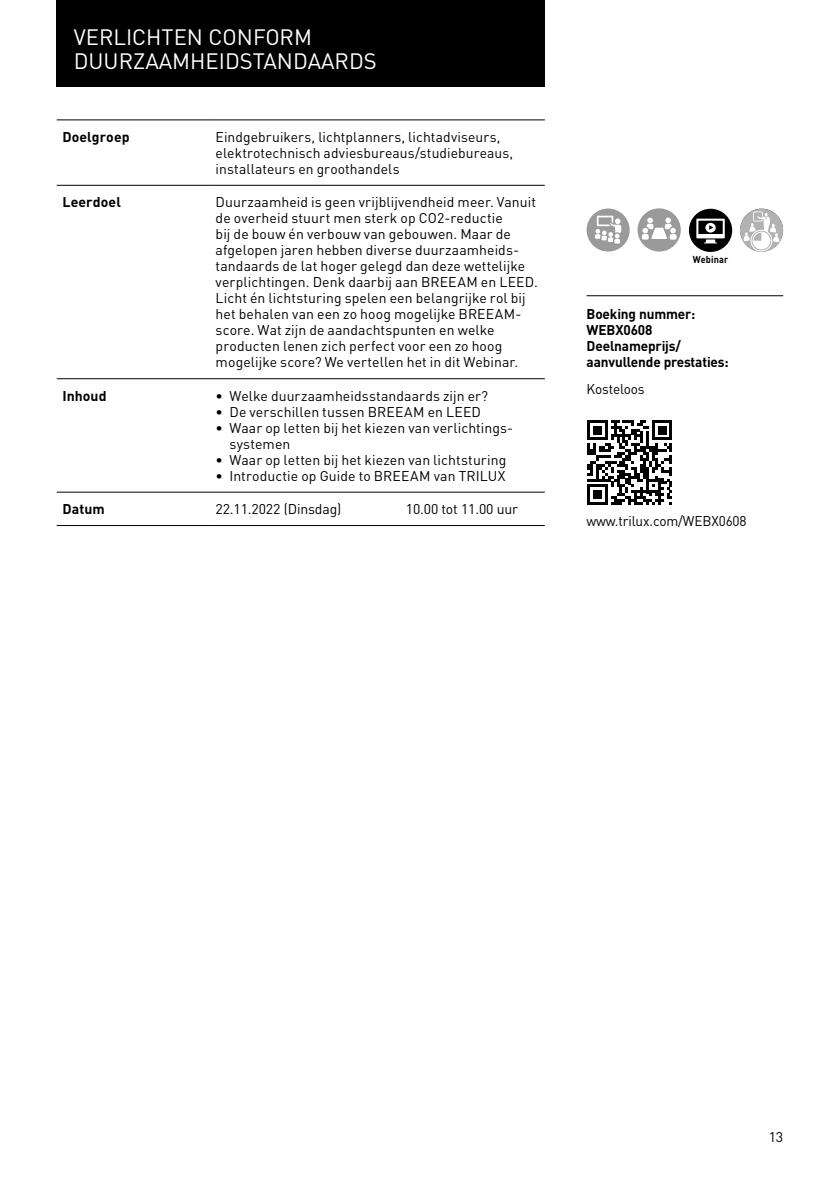
<style>
.page{position:relative;width:840px;height:1191px;background:#fff}
.page>*{position:absolute;margin:0;border:0;box-sizing:border-box;transform-origin:0 0}
.t1{font:22px/24px "Trilux DIN";color:#fff}
.t2{font:14px/16px "Trilux DIN";letter-spacing:.005em;color:#000}
.t3{font:700 14px/16px "Trilux DIN";letter-spacing:-.01em;color:#000}
.t4{font:700 14px "Trilux DIN";letter-spacing:.01em;color:#000}
.t5{font:700 10px "Trilux DIN";letter-spacing:.015em;color:#000;scale:.9 1}
</style>
<div class="page">
<div style="left:57px;top:0;width:487px;height:86px;background:#000"></div>
<svg style="left:739px;top:209px;width:43px;height:43px"></svg>
<svg style="left:743px;top:211px;width:35px;height:40px"></svg>
<svg style="left:586px;top:208px;width:43px;height:43px"></svg>
<svg style="left:688px;top:209px;width:43px;height:43px"></svg>
<svg style="left:637px;top:208px;width:43px;height:43px"></svg>
<hr style="left:586px;top:295px;width:196px;height:1px;background:#000">
<svg style="left:587px;top:420px;width:85px;height:85px"></svg>
<svg style="left:57px;top:120px;width:487px;height:372px"></svg>
<hr style="left:57px;top:119px;width:153px;height:1px;background:#000">
<hr style="left:210px;top:119px;width:334px;height:1px;background:#000">
<hr style="left:57px;top:185px;width:153px;height:1px;background:#000">
<hr style="left:210px;top:185px;width:334px;height:1px;background:#000">
<hr style="left:57px;top:378px;width:153px;height:1px;background:#000">
<hr style="left:210px;top:378px;width:334px;height:1px;background:#000">
<hr style="left:57px;top:492px;width:153px;height:1px;background:#000">
<hr style="left:210px;top:492px;width:334px;height:1px;background:#000">
<hr style="left:57px;top:525px;width:153px;height:1px;background:#000">
<hr style="left:210px;top:525px;width:334px;height:1px;background:#000">
<h1 class="t1" style="left:74px;top:26px;width:304px">VERLICHTEN CONFORM<br>DUURZAAMHEIDSTANDAARDS</h1>
<p class="t4" style="left:62px;top:127px;width:69px">Doelgroep</p>
<p class="t2" style="left:215px;top:129px;width:299px">Eindgebruikers, lichtplanners, lichtadviseurs, elektrotechnisch adviesbureaus/studiebureaus, installateurs en groothandels</p>
<p class="t4" style="left:62px;top:193px;width:60px">Leerdoel</p>
<p class="t2" style="left:215px;top:194px;width:323px">Duurzaamheid is geen vrijblijvendheid meer. Vanuit de overheid stuurt men sterk op CO2-reductie<br>bij de bouw én verbouw van gebouwen. Maar de afgelopen jaren hebben diverse duurzaamheids&shy;tandaards de lat hoger gelegd dan deze wettelijke verplichtingen. Denk daarbij aan BREEAM en LEED.<br>Licht én lichtsturing spelen een belangrijke rol bij het behalen van een zo hoog mogelijke BREEAM&shy;score. Wat zijn de aandachtspunten en welke producten lenen zich perfect voor een zo hoog mogelijke score? We vertellen het in dit Webinar.</p>
<p class="t3" style="left:62px;top:387px;width:46px">Inhoud</p>
<p class="t2" style="left:215px;top:388px;width:274px">• Welke duurzaamheidsstandaards zijn er?</p>
<p class="t2" style="left:215px;top:404px;width:267px">• De verschillen tussen BREEAM en LEED</p>
<p class="t2" style="left:229px;top:420px;width:285px;text-indent:-14px">• Waar op letten bij het kiezen van verlichtings&shy;systemen</p>
<p class="t2" style="left:215px;top:452px;width:292px">• Waar op letten bij het kiezen van lichtsturing</p>
<p class="t2" style="left:215px;top:468px;width:291px">• Introductie op Guide to BREEAM van TRILUX</p>
<p class="t3" style="left:62px;top:501px;width:44px">Datum</p>
<p class="t2" style="left:215px;top:501px;width:127px">22.11.2022 (Dinsdag)</p>
<p class="t2" style="left:405px;top:501px;width:114px">10.00 tot 11.00 uur</p>
<p class="t5" style="left:692px;top:253px;width:41px">Webinar</p>
<p class="t3" style="left:586px;top:305px;width:144px">Boeking nummer:<br>WEBX0608<br>Deelnameprijs/ aanvullende prestaties:</p>
<p class="t2" style="left:586px;top:381px;width:60px">Kosteloos</p>
<p class="t2" style="left:586px;top:513px;width:161px">www.trilux.com/WEBX0608</p>
<p class="t2" style="left:768px;top:1129px;width:16px">13</p>
</div>
